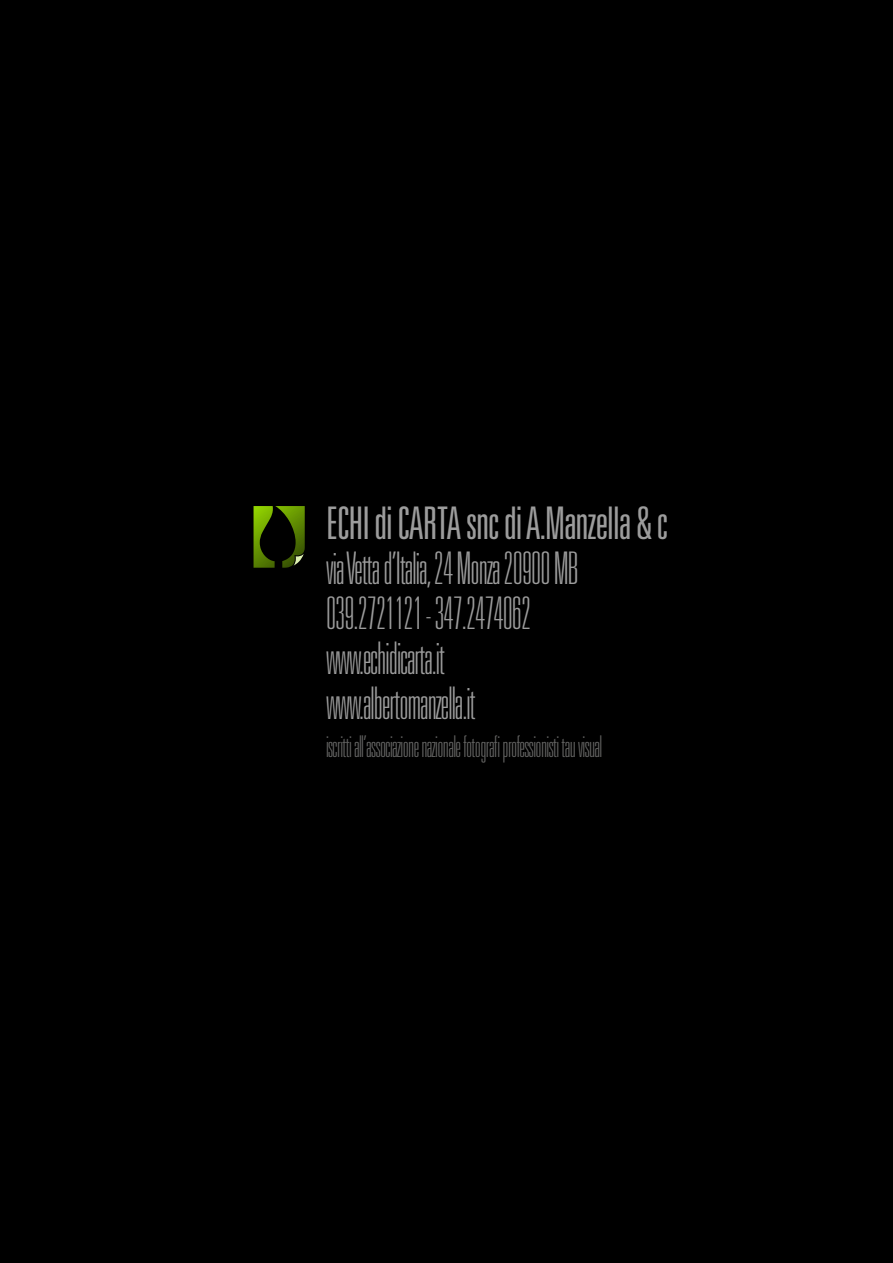
<style>
.page{position:relative;width:893px;height:1263px;background:#000}
.page>*{position:absolute;margin:0;border:0;box-sizing:border-box;transform-origin:0 0}
.t1{font:100 ultra-condensed 45px/45px "Univers LT Std";letter-spacing:-.02em;color:#9c9c9c}
.t2{font:300 ultra-condensed 45px "Univers LT Std";letter-spacing:-.02em;color:#9c9c9c}
.t3{font:100 ultra-condensed 30px "Univers LT Std";letter-spacing:-.02em;color:#636362}
</style>
<div class="page">
<svg style="left:254px;top:506px;width:51px;height:62px"></svg>
<p class="t2" style="left:326px;top:500px;width:344px">ECHI di CARTA snc di A.Manzella &amp; c</p>
<p class="t1" style="left:326px;top:547px;width:254px">via Vetta d’Italia, 24 Monza 20900 MB<br>039.2721121 - 347.2474062 www.echidicarta.it www.albertomanzella.it</p>
<p class="t3" style="left:326px;top:731px;width:278px">iscritti all’associazione nazionale fotografi professionisti tau visual</p>
</div>
